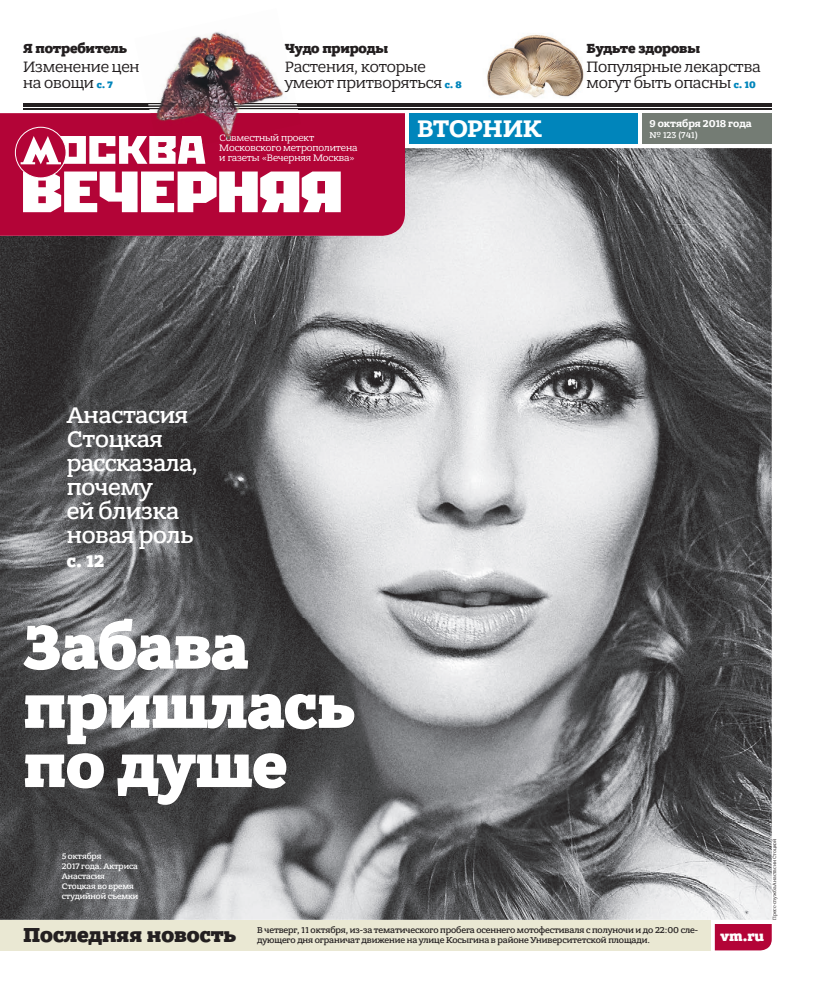
<style>
.page{position:relative;width:820px;height:993px;background:#fff}
.page>*{position:absolute;margin:0;border:0;box-sizing:border-box;transform-origin:0 0}
.t1{font:800 65.1px/59.1px "Bandera Pro";letter-spacing:-.01em;color:#fff}
.t2{font:700 25.5px "Bandera Pro";letter-spacing:-.01em;color:#fff}
.t3{font:500 24px/24px "Bandera Pro";letter-spacing:-.01em;color:#fff}
.t4{font:800 21.5px "Bandera Pro";color:#231f20}
.t5{font:800 18px "Bandera Pro";color:#fff}
.t6{font:16px/16px "Bandera Pro";letter-spacing:-.01em;color:#231f20}
.t7{font:800 14.7px "Bandera Pro";color:#fff}
.t8{font:800 14px "Bandera Pro";letter-spacing:-.01em;color:#231f20}
.t9{font:700 10.5px "Bandera Pro";color:#fff}
.t10{font:10px/10px "Bandera Pro";letter-spacing:-.01em;color:#fff}
.t11{font:500 9px/10.2px "Bandera Pro";letter-spacing:-.01em;color:#231f20}
.t12{font:500 9px "Bandera Pro";letter-spacing:-.01em;color:#fff}
.t13{font:500 8.5px/10.2px "Bandera Pro";letter-spacing:-.01em;color:#fff}
.t14{font:5px "Bandera Pro";letter-spacing:-.005em;color:#231f20}
.s1{font-weight:800;font-size:10px;color:#0085bb}
</style>
<div class="page">
<img style="left:487px;top:34px;width:97px;height:64px">
<img style="left:0;top:148px;width:771px;height:771px">
<img style="left:23px;top:618px;width:331px;height:186px">
<div style="left:641px;top:113px;width:130px;height:31px;background:#747c74"></div>
<div style="left:409px;top:113px;width:228px;height:31px;background:#0085bb"></div>
<div style="left:0;top:113px;width:405px;height:123px;background:#b30437"></div>
<svg style="left:23px;top:171px;width:317px;height:41px"></svg>
<svg style="left:15px;top:127px;width:51px;height:51px"></svg>
<div style="left:15px;top:127px;width:51px;height:51px;border:1px solid #fff;border-radius:50%"></div>
<svg style="left:21px;top:136px;width:184px;height:28px"></svg>
<div style="left:0;top:919px;width:710px;height:31px;background:#eae8d3"></div>
<hr style="left:23px;top:103px;width:748px;height:1px;background:#231f20">
<hr style="left:23px;top:106px;width:748px;height:1px;background:#231f20">
<hr style="left:23px;top:108px;width:748px;height:1px;background:#231f20">
<svg style="left:714px;top:924px;width:57px;height:26px"></svg>
<img style="left:148px;top:106px;width:150px;height:7px">
<img style="left:150px;top:113px;width:151px;height:41px">
<img style="left:155px;top:136px;width:47px;height:17px">
<img style="left:134px;top:32px;width:163px;height:76px">
<img style="left:285px;top:61px;width:6px;height:15px">
<svg style="left:284px;top:80px;width:10px;height:12px"></svg>
<img style="left:219px;top:134px;width:33px;height:7px">
<img style="left:148px;top:103px;width:148px;height:1px">
<h3 class="t8" style="left:23px;top:42px;width:106px">Я потребитель</h3>
<h3 class="t6" style="left:23px;top:60px;width:118px">Изменение цен на овощи <span class="s1">с. 7</span></h3>
<h3 class="t8" style="left:284px;top:42px;width:105px">Чудо природы</h3>
<h3 class="t6" style="left:284px;top:60px;width:178px">Растения, которые умеют притворяться <span class="s1">с. 8</span></h3>
<h3 class="t8" style="left:586px;top:42px;width:115px">Будьте здоровы</h3>
<h3 class="t6" style="left:586px;top:60px;width:176px">Популярные лекарства могут быть опасны <span class="s1">с. 10</span></h3>
<p class="t10" style="left:219px;top:134px;width:140px">Совместный проект<br>Московского метрополитена и газеты «Вечерняя Москва»</p>
<h2 class="t2" style="left:417px;top:117px;width:126px">ВТОРНИК</h2>
<p class="t9" style="left:649px;top:119px;width:104px">9 октября 2018 года</p>
<p class="t12" style="left:649px;top:131px;width:50px">№ 123 (741)</p>
<h3 class="t3" style="left:67px;top:404px;width:133px">Анастасия<br>Стоцкая рассказала, почему<br>ей близка новая роль</h3>
<h3 class="t5" style="left:67px;top:553px;width:39px">с. 12</h3>
<h1 class="t1" style="left:23px;top:621px;width:333px">Забава пришлась по душе</h1>
<p class="t13" style="left:62px;top:850px;width:78px">5 октября<br>2017 года. Актриса<br>Анастасия<br>Стоцкая во время студийной съемки</p>
<h3 class="t4" style="left:23px;top:925px;width:215px">Последняя новость</h3>
<p class="t11" style="left:257px;top:924px;width:442px">В четверг, 11 октября, из-за тематического пробега осеннего мотофестиваля с полуночи и до 22:00 сле&shy;дующего дня ограничат движение на улице Косыгина в районе Университетской площади.</p>
<h3 class="t7" style="left:720px;top:929px;width:45px">vm.ru</h3>
<p class="t14" style="left:772px;top:919px;width:83px;rotate:-90deg">Пресс-служба Анастасии Стоцкой</p>
</div>
